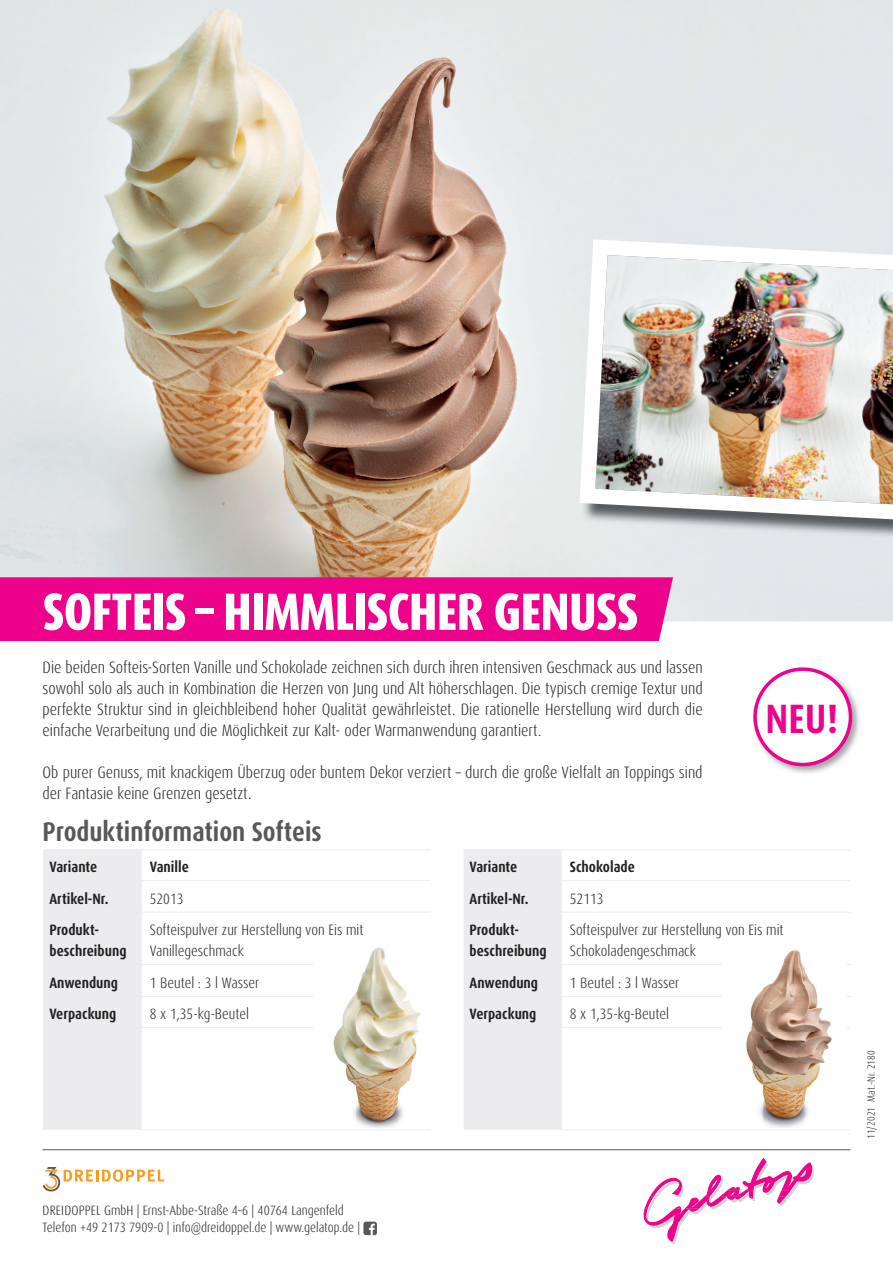
<style>
.page{position:relative;width:893px;height:1263px;background:#fff}
.page>*{position:absolute;margin:0;border:0;box-sizing:border-box;transform-origin:0 0}
.t1{font:800 condensed 52.5px "Dax Pro";letter-spacing:-.02em;color:#fff}
.t2{font:700 condensed 41.1px "Dax Pro";color:#ed028c}
.t3{font:700 condensed 27px "Dax Pro";color:#57585a}
.t4{font:300 condensed 16.5px/21px "Dax Pro";color:#231f20;text-align:justify}
.t5{font:300 condensed 15px/21px "Dax Pro";color:#231f20}
.t6{font:700 condensed 15px/21px "Dax Pro";color:#231f20}
.t7{font:300 condensed 13.5px/17.2px "Dax Pro";color:#231f20}
.t8{font:300 condensed 10.5px "Dax Pro";color:#231f20}
</style>
<div class="page">
<hr style="left:43px;top:1149px;width:807px;height:1px;background:#57585a">
<svg style="left:643px;top:1158px;width:171px;height:86px"></svg>
<svg style="left:43px;top:1167px;width:121px;height:24px"></svg>
<svg style="left:363px;top:1221px;width:14px;height:14px"></svg>
<img style="left:0;top:0;width:893px;height:621px">
<div style="left:0;top:577px;width:673px;height:64px;background:#ed028c"></div>
<svg style="left:44px;top:850px;width:517px;height:280px"></svg>
<hr style="left:43px;top:850px;width:1px;height:31px;background:#ececee">
<hr style="left:141px;top:850px;width:1px;height:30px;background:#ececee">
<hr style="left:561px;top:850px;width:1px;height:30px;background:#ececee">
<hr style="left:43px;top:881px;width:1px;height:31px;background:#ececee">
<hr style="left:141px;top:881px;width:1px;height:31px;background:#ececee">
<hr style="left:561px;top:881px;width:1px;height:31px;background:#ececee">
<hr style="left:43px;top:912px;width:1px;height:53px;background:#ececee">
<hr style="left:141px;top:912px;width:1px;height:52px;background:#ececee">
<hr style="left:561px;top:912px;width:1px;height:52px;background:#ececee">
<hr style="left:43px;top:965px;width:1px;height:31px;background:#ececee">
<hr style="left:141px;top:965px;width:1px;height:31px;background:#ececee">
<hr style="left:561px;top:965px;width:1px;height:31px;background:#ececee">
<hr style="left:43px;top:996px;width:1px;height:32px;background:#ececee">
<hr style="left:141px;top:996px;width:1px;height:32px;background:#ececee">
<hr style="left:561px;top:996px;width:1px;height:32px;background:#ececee">
<hr style="left:43px;top:1028px;width:1px;height:102px;background:#ececee">
<hr style="left:141px;top:1028px;width:1px;height:101px;background:#ececee">
<hr style="left:561px;top:1028px;width:1px;height:101px;background:#ececee">
<hr style="left:43px;top:849px;width:98px;height:1px;background:#ececee">
<hr style="left:141px;top:849px;width:289px;height:1px;background:#ececee">
<hr style="left:463px;top:849px;width:98px;height:1px;background:#ececee">
<hr style="left:561px;top:849px;width:289px;height:1px;background:#ececee">
<hr style="left:44px;top:880px;width:97px;height:1px;background:#ececee">
<hr style="left:141px;top:880px;width:289px;height:1px;background:#ececee">
<hr style="left:463px;top:880px;width:98px;height:1px;background:#ececee">
<hr style="left:561px;top:880px;width:289px;height:1px;background:#ececee">
<hr style="left:44px;top:912px;width:97px;height:1px;background:#ececee">
<hr style="left:141px;top:912px;width:289px;height:1px;background:#ececee">
<hr style="left:463px;top:912px;width:98px;height:1px;background:#ececee">
<hr style="left:561px;top:912px;width:289px;height:1px;background:#ececee">
<hr style="left:44px;top:964px;width:97px;height:1px;background:#ececee">
<hr style="left:141px;top:964px;width:289px;height:1px;background:#ececee">
<hr style="left:463px;top:964px;width:98px;height:1px;background:#ececee">
<hr style="left:561px;top:964px;width:289px;height:1px;background:#ececee">
<hr style="left:44px;top:996px;width:97px;height:1px;background:#ececee">
<hr style="left:141px;top:996px;width:289px;height:1px;background:#ececee">
<hr style="left:463px;top:996px;width:98px;height:1px;background:#ececee">
<hr style="left:561px;top:996px;width:289px;height:1px;background:#ececee">
<hr style="left:141px;top:1027px;width:289px;height:1px;background:#ececee">
<hr style="left:561px;top:1027px;width:289px;height:1px;background:#ececee">
<hr style="left:141px;top:1129px;width:289px;height:1px;background:#ececee">
<hr style="left:561px;top:1129px;width:289px;height:1px;background:#ececee">
<img style="left:753px;top:667px;width:107px;height:106px">
<div style="left:755px;top:669px;width:95px;height:95px;background:#fff;border-radius:50%"></div>
<div style="left:753px;top:667px;width:99px;height:99px;border:3px solid #ed028c;border-radius:50%"></div>
<img style="left:314px;top:944px;width:127px;height:184px">
<img style="left:723px;top:950px;width:123px;height:178px">
<img style="left:582px;top:529px;width:311px;height:11px">
<img style="left:572px;top:231px;width:321px;height:298px">
<h1 class="t1" style="left:43px;top:578px;width:597px">SOFTEIS – HIMMLISCHER GENUSS</h1>
<p class="t4" style="left:43px;top:656px;width:662px">Die beiden Softeis-Sorten Vanille und Schokolade zeichnen sich durch ihren intensiven Geschmack aus und lassen sowohl solo als auch in Kombination die Herzen von Jung und Alt höherschlagen. Die typisch cremige Textur und perfekte Struktur sind in gleichbleibend hoher Qualität gewährleistet. Die rationelle Herstellung wird durch die einfache Verarbeitung und die Möglichkeit zur Kalt- oder Warmanwendung garantiert.</p>
<p class="t4" style="left:43px;top:761px;width:662px">Ob purer Genuss, mit knackigem Überzug oder buntem Dekor verziert – durch die große Vielfalt an Toppings sind der Fantasie keine Grenzen gesetzt.</p>
<h3 class="t3" style="left:43px;top:814px;width:281px">Produktinformation Softeis</h3>
<h2 class="t2" style="left:765px;top:692px;width:74px">NEU!</h2>
<p class="t6" style="left:49px;top:856px;width:49px">Variante</p>
<p class="t6" style="left:150px;top:856px;width:41px">Vanille</p>
<p class="t6" style="left:469px;top:856px;width:49px">Variante</p>
<p class="t6" style="left:570px;top:856px;width:67px">Schokolade</p>
<p class="t6" style="left:49px;top:888px;width:60px">Artikel-Nr.</p>
<p class="t5" style="left:150px;top:888px;width:35px">52013</p>
<p class="t6" style="left:469px;top:888px;width:60px">Artikel-Nr.</p>
<p class="t5" style="left:570px;top:888px;width:35px">52113</p>
<p class="t6" style="left:49px;top:919px;width:79px">Produkt&shy;beschreibung</p>
<p class="t5" style="left:150px;top:919px;width:215px">Softeispulver zur Herstellung von Eis mit<br>Vanillegeschmack</p>
<p class="t6" style="left:470px;top:919px;width:79px">Produkt&shy;beschreibung</p>
<p class="t5" style="left:570px;top:919px;width:215px">Softeispulver zur Herstellung von Eis mit<br>Schokoladengeschmack</p>
<p class="t6" style="left:50px;top:972px;width:70px">Anwendung</p>
<p class="t5" style="left:150px;top:972px;width:111px">1 Beutel : 3 l Wasser</p>
<p class="t6" style="left:470px;top:972px;width:70px">Anwendung</p>
<p class="t5" style="left:570px;top:972px;width:111px">1 Beutel : 3 l Wasser</p>
<p class="t6" style="left:50px;top:1003px;width:68px">Verpackung</p>
<p class="t5" style="left:150px;top:1003px;width:101px">8 x 1,35-kg-Beutel</p>
<p class="t6" style="left:470px;top:1003px;width:68px">Verpackung</p>
<p class="t5" style="left:570px;top:1003px;width:101px">8 x 1,35-kg-Beutel</p>
<p class="t7" style="left:43px;top:1202px;width:319px">DREIDOPPEL GmbH | Ernst-Abbe-Straße 4–6 | 40764 Langenfeld<br>Telefon +49 2173 7909-0 | info@dreidoppel.de | www.gelatop.de |</p>
<p class="t8" style="left:864px;top:1139px;width:90px;rotate:-90deg">11/2021 Mat.-Nr. 2180</p>
</div>
